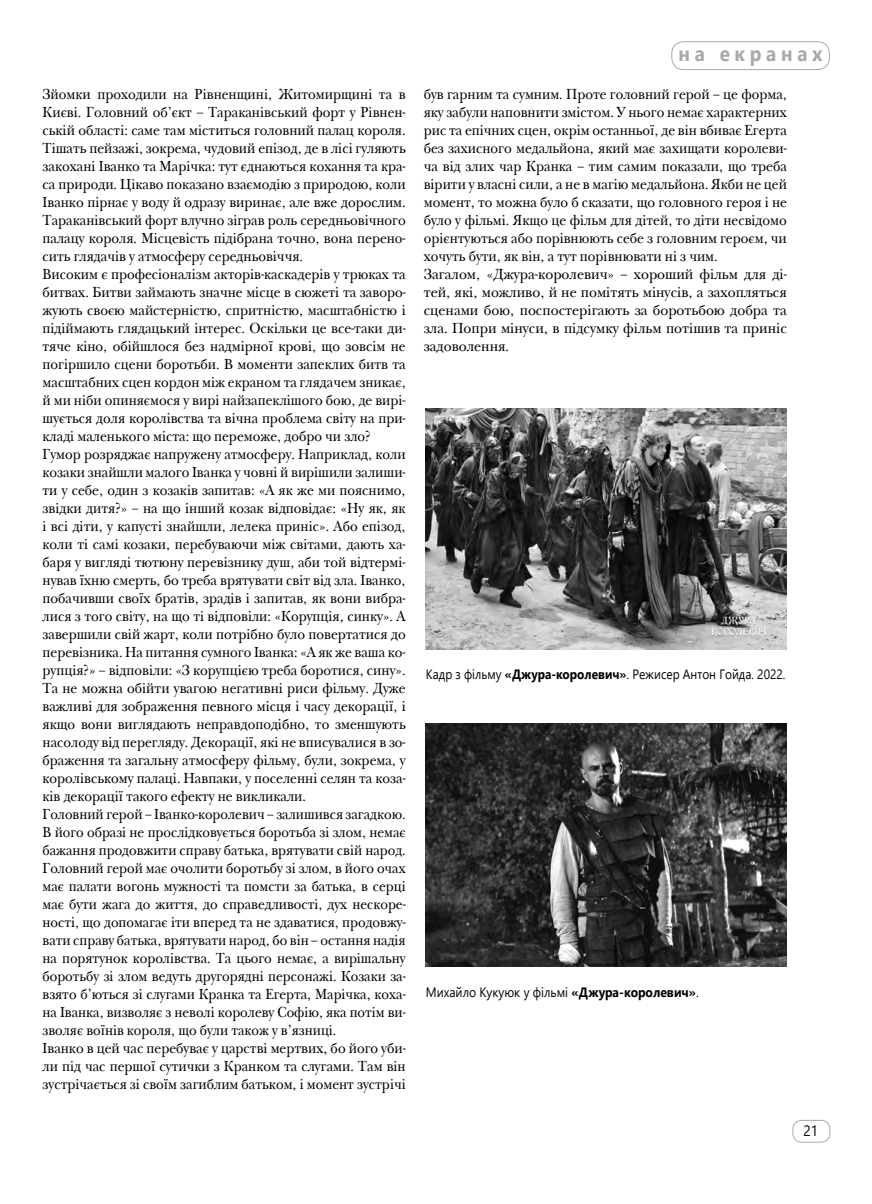
<style>
.page{position:relative;width:872px;height:1204px;background:#fff}
.page>*{position:absolute;margin:0;border:0;box-sizing:border-box;transform-origin:0 0}
.t1{font:700 21px "Segoe UI";letter-spacing:.25em;color:#a7a9ac;scale:.9 1}
.t2{font:15px/18px "New Baskerville CTT";color:#000;scale:.9 1}
.t3{font:15px "Segoe UI";color:#000;scale:.9 1}
.t4{font:13.5px "Segoe UI";color:#000;scale:.88 1}
.t5{font:13.5px "Segoe UI";color:#000;scale:.9 1}
.s1{font-weight:700}
</style>
<div class="page">
<div style="left:792px;top:1119px;width:38px;height:23px;border:1px solid #a7a9ac;border-radius:9px"></div>
<img style="left:425px;top:408px;width:362px;height:241px">
<img style="left:425px;top:723px;width:362px;height:243px">
<div style="left:671px;top:41px;width:159px;height:29px;border:1px solid #a7a9ac;border-radius:12px"></div>
<h1 class="t1" style="left:678px;top:34px;width:162px">на екранах</h1>
<p class="t2" style="left:43px;top:85px;width:405px">Зйомки проходили на Рівненщині, Житомирщині та в Києві. Головний об’єкт – Тараканівський форт у Рівнен&shy;ській області: саме там міститься головний палац короля.<br>Тішать пейзажі, зокрема, чудовий епізод, де в лісі гуляють закохані Іванко та Марічка: тут єднаються кохання та кра&shy;са природи. Цікаво показано взаємодію з природою, коли Іванко пірнає у воду й одразу виринає, але вже дорослим.<br>Тараканівський форт влучно зіграв роль середньовічного палацу короля. Місцевість підібрана точно, вона перено&shy;сить глядачів у атмосферу середньовіччя.<br>Високим є професіоналізм акторів-каскадерів у трюках та битвах. Битви займають значне місце в сюжеті та заворо&shy;жують своєю майстерністю, спритністю, масштабністю і підіймають глядацький інтерес. Оскільки це все-таки ди&shy;тяче кіно, обійшлося без надмірної крові, що зовсім не погіршило сцени боротьби. В моменти запеклих битв та масштабних сцен кордон між екраном та глядачем зникає, й ми ніби опиняємося у вирі найзапеклішого бою, де вирі&shy;шується доля королівства та вічна проблема світу на при&shy;кладі маленького міста: що переможе, добро чи зло?<br>Гумор розряджає напружену атмосферу. Наприклад, коли козаки знайшли малого Іванка у човні й вирішили залиши&shy;ти у себе, один з козаків запитав: «А як же ми пояснимо, звідки дитя?» – на що інший козак відповідає: «Ну як, як і всі діти, у капусті знайшли, лелека приніс». Або епізод, коли ті самі козаки, перебуваючи між світами, дають ха&shy;баря у вигляді тютюну перевізнику душ, аби той відтермі&shy;нував їхню смерть, бо треба врятувати світ від зла. Іванко, побачивши своїх братів, зрадів і запитав, як вони вибра&shy;лися з того світу, на що ті відповіли: «Корупція, синку». А завершили свій жарт, коли потрібно було повертатися до перевізника. На питання сумного Іванка: «А як же ваша ко&shy;рупція?» – відповіли: «З корупцією треба боротися, сину».<br>Та не можна обійти увагою негативні риси фільму. Дуже важливі для зображення певного місця і часу декорації, і якщо вони виглядають неправдоподібно, то зменшують насолоду від перегляду. Декорації, які не вписувалися в зо&shy;браження та загальну атмосферу фільму, були, зокрема, у королівському палаці. Навпаки, у поселенні селян та коза&shy;ків декорації такого ефекту не викликали.<br>Головний герой – Іванко-королевич – залишився загадкою.<br>В його образі не прослідковується боротьба зі злом, немає бажання продовжити справу батька, врятувати свій народ.<br>Головний герой має очолити боротьбу зі злом, в його очах має палати вогонь мужності та помсти за батька, в серці має бути жага до життя, до справедливості, дух нескоре&shy;ності, що допомагає іти вперед та не здаватися, продовжу&shy;вати справу батька, врятувати народ, бо він – остання надія на порятунок королівства. Та цього немає, а вирішальну боротьбу зі злом ведуть другорядні персонажі. Козаки за&shy;взято б’ються зі слугами Кранка та Егерта, Марічка, коха&shy;на Іванка, визволяє з неволі королеву Софію, яка потім ви&shy;зволяє воїнів короля, що були також у в’язниці.<br>Іванко в цей час перебуває у царстві мертвих, бо його уби&shy;ли під час першої сутички з Кранком та слугами. Там він зустрічається зі своїм загиблим батьком, і момент зустрічі</p>
<p class="t2" style="left:424px;top:85px;width:405px">був гарним та сумним. Проте головний герой – це форма, яку забули наповнити змістом. У нього немає характерних рис та епічних сцен, окрім останньої, де він вбиває Егерта без захисного медальйона, який має захищати королеви&shy;ча від злих чар Кранка – тим самим показали, що треба вірити у власні сили, а не в магію медальйона. Якби не цей момент, то можна було б сказати, що головного героя і не було у фільмі. Якщо це фільм для дітей, то діти несвідомо орієнтуються або порівнюють себе з головним героєм, чи хочуть бути, як він, а тут порівнювати ні з чим.<br>Загалом, «Джура-королевич» – хороший фільм для ді&shy;тей, які, можливо, й не помітять мінусів, а захопляться сценами бою, поспостерігають за боротьбою добра та зла. Попри мінуси, в підсумку фільм потішив та приніс задоволення.</p>
<p class="t4" style="left:426px;top:661px;width:410px">Кадр з фільму <span class="s1">«Джура-королевич»</span>. Режисер Антон Гойда. 2022.</p>
<p class="t5" style="left:426px;top:979px;width:304px">Михайло Кукуюк у фільмі <span class="s1">«Джура-королевич»</span>.</p>
<p class="t3" style="left:803px;top:1116px;width:18px">21</p>
</div>
